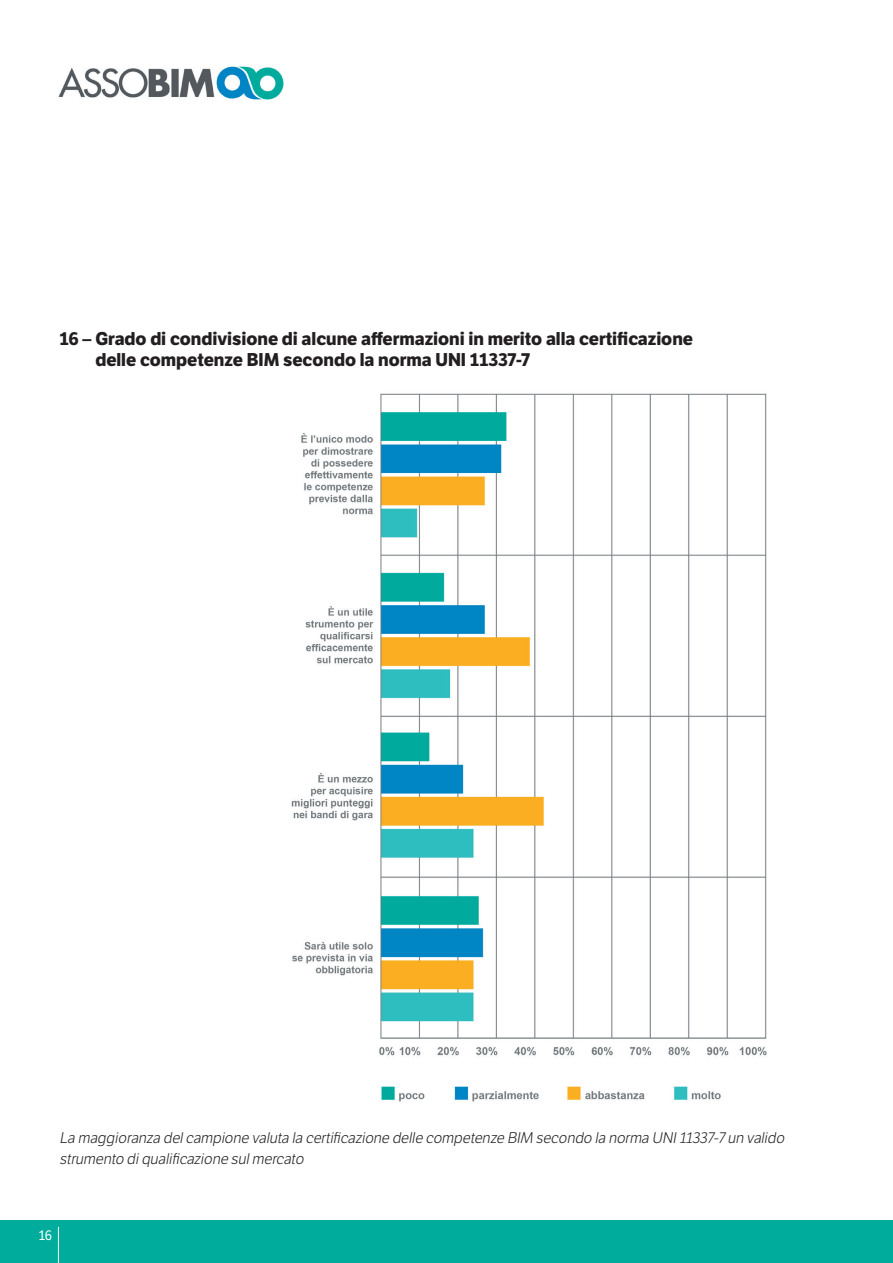
<style>
.page{position:relative;width:893px;height:1263px;background:#fff}
.page>*{position:absolute;margin:0;border:0;box-sizing:border-box;transform-origin:0 0}
.t1{font:700 18px/21px "LFT Etica";color:#231f20}
.t2{font:italic 300 15px/21px "LFT Etica";color:#231f20}
.t3{font:13.5px "LFT Etica";color:#fff}
</style>
<div class="page">
<div style="left:0;top:1220px;width:893px;height:43px;background:#00ac9b"></div>
<hr style="left:58px;top:1227px;width:1px;height:36px;background:#fff">
<img style="left:58px;top:66px;width:226px;height:34px">
<img style="left:291px;top:393px;width:476px;height:709px">
<p class="t1" style="left:95px;top:328px;width:599px;text-indent:-36px">16 – Grado di condivisione di alcune affermazioni in merito alla certificazione delle competenze BIM secondo la norma UNI 11337-7</p>
<p class="t2" style="left:60px;top:1127px;width:729px">La maggioranza delcampione valuta la certificazione delle competenze BIM secondo la norma UNI11337-7 un valido strumento diqualificazione sulmercato</p>
<p class="t3" style="left:39px;top:1227px;width:15px">16</p>
</div>
